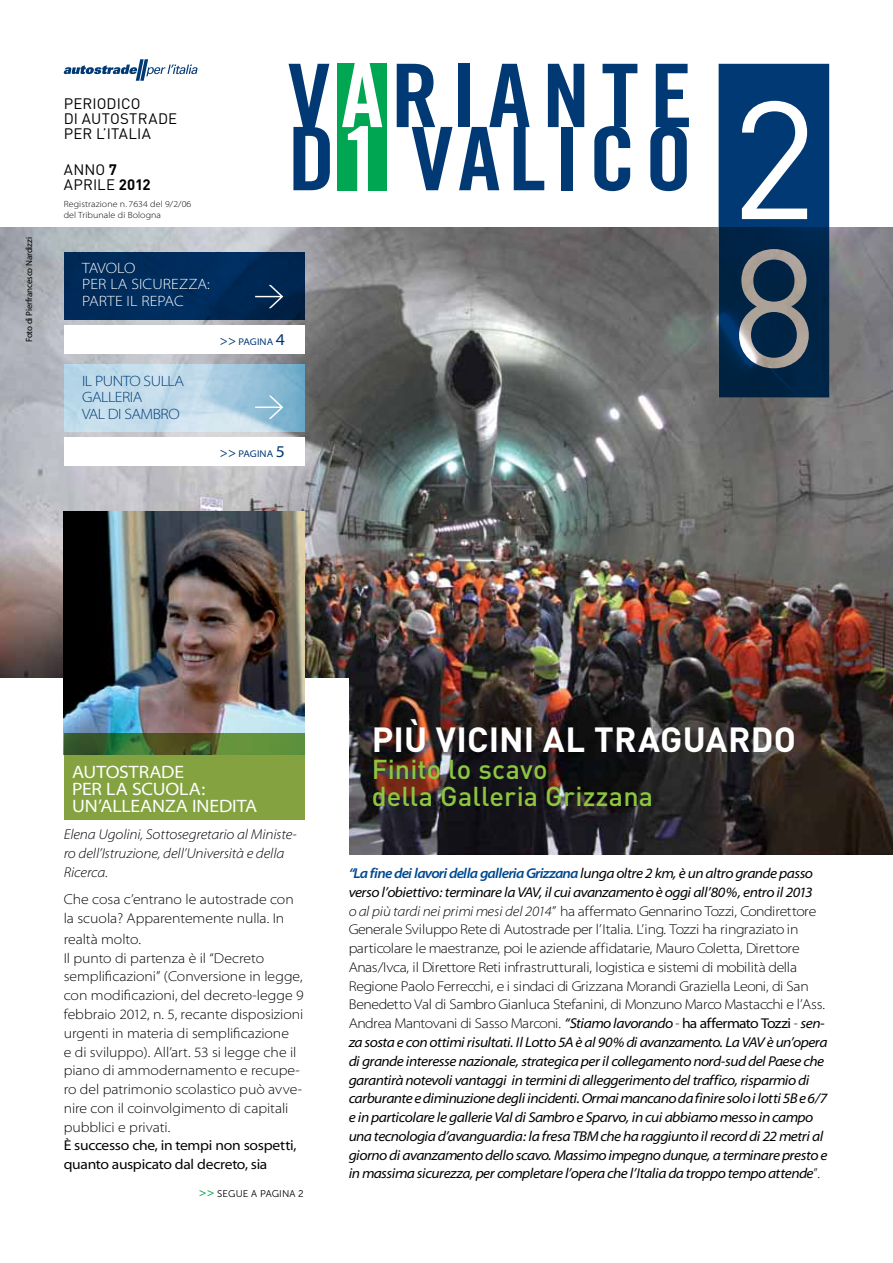
<style>
.page{position:relative;width:893px;height:1263px;background:#fff}
.page>*{position:absolute;margin:0;border:0;box-sizing:border-box;transform-origin:0 0}
.t1{font:700 34.5px "DIN";letter-spacing:.005em;color:#fff}
.t2{font:500 27px/27px "DIN";letter-spacing:.005em;color:#8dc63f}
.t3{font:18px/17.2px "Myriad MM 400 700";letter-spacing:-.005em;color:#fff}
.t4{font:15px/15px "DIN";letter-spacing:.01em;color:#000}
.t5{font:15px/16.5px "Myriad MM 215 700";letter-spacing:.01em;color:#fff}
.t6{font:15px/16.5px "Myriad MM 215 700";letter-spacing:-.03em;color:#003974}
.t7{font:14.25px/18.8px "Myriad MM 215 700";letter-spacing:-.005em;color:#000}
.t8{font:14.25px/18.8px "Myriad MM It 400 700";letter-spacing:-.035em;color:#000}
.t9{font:14.25px/18.8px "Myriad MM It 215 700";letter-spacing:-.01em;color:#000}
.t10{font:14.25px "Myriad MM It 565 700";letter-spacing:-.055em;color:#004a8f}
.t11{font:14.25px/18.8px "Myriad MM 400 700";letter-spacing:-.02em;color:#000}
.t12{font:9.75px "Myriad MM 400 700";letter-spacing:.01em;color:#003974}
.t13{font:9.75px "Museo Sans 300";letter-spacing:.01em;color:#000}
.t14{font:9px/10.5px "Myriad MM 215 700";letter-spacing:.01em;color:#000}
.t15{font:9px "Myriad MM 400 600";letter-spacing:-.02em;color:#000}
.s1{font-weight:700}
.s2{font-size:13.5px}
.s3{font-size:16.5px}
.s4{font-size:13.5px;color:#00a651}
.s5{font-family:"Myriad MM It 400 700";color:#000}
.s6{font-family:"Myriad MM It 215 700"}
.s7{font-family:"Myriad MM It 400 700"}
.s8{font-family:"Myriad MM 400 700"}
.s9{font-family:"Myriad MM 215 700"}
</style>
<div class="page">
<img style="left:0;top:227px;width:893px;height:628px">
<div style="left:0;top:678px;width:349px;height:585px;background:#fff"></div>
<div style="left:337px;top:64px;width:50px;height:127px;background:#00a651"></div>
<svg style="left:289px;top:64px;width:41px;height:126px"></svg>
<svg style="left:342px;top:63px;width:40px;height:128px"></svg>
<svg style="left:397px;top:64px;width:55px;height:126px"></svg>
<div style="left:458px;top:64px;width:11px;height:63px;background:#003974"></div>
<svg style="left:459px;top:64px;width:125px;height:126px"></svg>
<svg style="left:594px;top:64px;width:43px;height:127px"></svg>
<svg style="left:650px;top:64px;width:39px;height:127px"></svg>
<svg style="left:64px;top:59px;width:134px;height:22px"></svg>
<img style="left:64px;top:511px;width:241px;height:222px">
<svg style="left:64px;top:253px;width:241px;height:67px;background:#002a58"></svg>
<div style="left:64px;top:325px;width:241px;height:29px;background:#fff"></div>
<svg style="left:64px;top:364px;width:241px;height:68px;background:#b3d3e5"></svg>
<svg style="left:64px;top:733px;width:241px;height:87px;background:#75963c"></svg>
<div style="left:64px;top:437px;width:241px;height:29px;background:#fff"></div>
<svg style="left:255px;top:396px;width:28px;height:23px"></svg>
<svg style="left:255px;top:285px;width:28px;height:23px"></svg>
<svg style="left:719px;top:64px;width:110px;height:334px;background:#24496f"></svg>
<p class="t15" style="left:25px;top:342px;width:107px;rotate:-90deg">Foto di Pierfrancesco Nardizzi</p>
<p class="t4" style="left:64px;top:96px;width:115px">PERIODICO<br>DI AUTOSTRADE<br>PER L’ITALIA</p>
<p class="t4" style="left:64px;top:162px;width:88px">ANNO <span class="s1">7<br></span>APRILE <span class="s1">2012</span></p>
<p class="t14" style="left:64px;top:199px;width:129px">Registrazione n. 7634 del 9/2/06 del Tribunale di Bologna</p>
<p class="t5" style="left:82px;top:260px;width:129px">Tavolo<br>per la Sicurezza:<br>Parte il Repac</p>
<p class="t12" style="left:220px;top:337px;width:66px"><span class="s2">&gt;&gt;</span> pagina <span class="s3">4</span></p>
<p class="t6" style="left:82px;top:373px;width:87px">Il punto sulla<br>Galleria<br>Val di Sambr</p>
<p class="t6" style="left:168px;top:406px;width:13px">o</p>
<p class="t12" style="left:220px;top:449px;width:66px"><span class="s2">&gt;&gt;</span> pagina <span class="s3">5</span></p>
<p class="t3" style="left:72px;top:764px;width:186px">Autostrade<br>per la scuola: un’alleanza inedita</p>
<p class="t9" style="left:64px;top:826px;width:234px">Elena Ugolini, Sottosegretario al Ministe&shy;ro dell’Istruzione, dell’Università e della<br>Ricerca.</p>
<p class="t7" style="left:64px;top:891px;width:231px">Che cosa c’entrano le autostrade con la scuola? Apparentemente nulla. In</p>
<p class="t7" style="left:64px;top:930px;width:241px">realtà molto.<br>Il punto di partenza è il “Decreto semplificazioni” (Conversione in legge, con modificazioni, del decreto-legge 9 febbraio 2012, n. 5, recante disposizioni urgenti in materia di semplificazione<br>e di sviluppo). All’art. 53 si legge che il piano di ammodernamento e recupe&shy;ro del patrimonio scolastico può avve&shy;nire con il coinvolgimento di capitali pubblici e privati.</p>
<p class="t11" style="left:64px;top:1137px;width:234px">È successo che, in tempi non sospetti, quanto auspicato dal decreto, sia</p>
<p class="t13" style="left:199px;top:1188px;width:106px"><span class="s4">&gt;&gt;</span> SEGUE A PAGINA 2</p>
<h1 class="t1" style="left:372px;top:716px;width:426px">Più VICI NI AL TRAGUARDO</h1>
<h2 class="t2" style="left:372px;top:754px;width:283px">Finito lo scavo<br>della Galleria Grizzana</h2>
<p class="t10" style="left:349px;top:866px;width:466px">“La fine dei lavori della galleria Grizzana <span class="s5">lunga oltre 2 km, è un altro grande passo</span></p>
<p class="t8" style="left:349px;top:883px;width:465px">verso l’obiettivo: terminare la VAV, il cui avanzamento è oggi all’80%, entro il 2013</p>
<p class="t7" style="left:349px;top:902px;width:478px"><span class="s6">o al più tardi nei primi mesi del 2014</span>” ha affermato Gennarino Tozzi, Condirettore Generale Sviluppo Rete di Autostrade per l’Italia. L’ing. Tozzi ha ringraziato in particolare le maestranze, poi le aziende affidatarie, Mauro Coletta, Direttore Anas/Ivca, il Direttore Reti infrastrutturali, logistica e sistemi di mobilità della Regione Paolo Ferrecchi, e i sindaci di Grizzana Morandi Graziella Leoni, di San Benedetto Val di Sambro Gianluca Stefanini, di Monzuno Marco Mastacchi e l’Ass.<br>Andrea Mantovani di Sasso Marconi. <span class="s7">“Stiamo lavorando</span> <span class="s6">-</span> <span class="s8">ha affermato Tozzi</span> <span class="s6">-</span> <span class="s7">sen-</span></p>
<p class="t8" style="left:349px;top:1033px;width:480px">za sosta e con ottimi risultati. Il Lotto 5A è al 90% di avanzamento. La VAV è un’opera di grande interesse nazionale, strategica per il collegamento nord-sud del Paese che garantirà notevoli vantaggi in termini di alleggerimento del traffico, risparmio di carburante e diminuzione degli incidenti. Ormai mancano da finire solo i lotti 5B e 6/7 e in particolare le gallerie Val di Sambro e Sparvo, in cui abbiamo messo in campo una tecnologia d’avanguardia: la fresa TBM che ha raggiunto il record di 22 metri al giorno di avanzamento dello scavo. Massimo impegno dunque, a terminare presto e in massima sicurezza, per completare l’opera che l’Italia da troppo tempo attende<span class="s9">”.</span></p>
</div>
